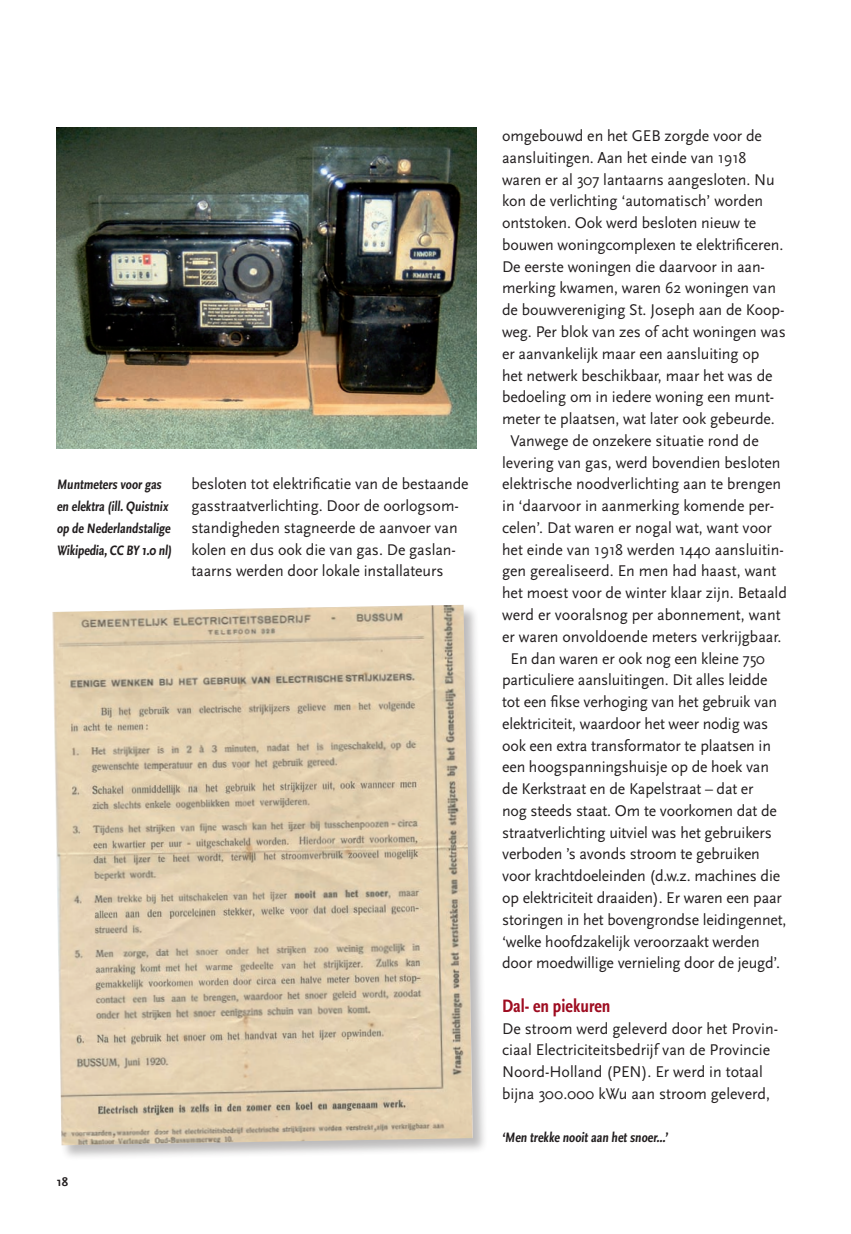
<style>
.page{position:relative;width:851px;height:1234px;background:#fff}
.page>*{position:absolute;margin:0;border:0;box-sizing:border-box;transform-origin:0 0}
.t1{font:700 condensed 18.75px "Scala Sans Pro";color:#9e0c20}
.t2{font:16.2px/21.8px "Scala Sans Pro";letter-spacing:-.005em;color:#231f20}
.t3{font:700 condensed 14.25px/21.8px "Scala Sans Pro";color:#231f20}
.t4{font:700 12.75px "Scala Sans Pro";color:#231f20}
</style>
<div class="page">
<img style="left:56px;top:128px;width:420px;height:321px">
<div style="left:51px;top:604px;width:437px;height:556px;background:#231f20;opacity:.3"></div>
<img style="left:52px;top:604px;width:421px;height:541px">
<p class="t3" style="left:57px;top:474px;width:118px">Muntmeters voor gas en elektra (ill. Quistnix op de Nederlandstalige<br>Wikipedia,CC BY 1.0 nl)</p>
<p class="t2" style="left:191px;top:473px;width:279px">besloten tot elektrificatie van de bestaande gasstraatverlichting. Door de oorlogsom&shy;standigheden stagneerde de aanvoer van kolen en dus ook die van gas. De gaslan&shy;taarns werden door lokale installateurs</p>
<p class="t4" style="left:57px;top:1174px;width:13px">18</p>
<p class="t2" style="left:502px;top:125px;width:261px">omgebouwd en het GEB zorgde voor de</p>
<p class="t2" style="left:502px;top:147px;width:246px">aansluitingen. Aan het einde van 1918</p>
<p class="t2" style="left:502px;top:168px;width:274px">waren er al 307 lantaarns aangesloten. Nu</p>
<p class="t2" style="left:502px;top:190px;width:262px">kon de verlichting ‘automatisch’ worden</p>
<p class="t2" style="left:502px;top:212px;width:256px">ontstoken. Ook werd besloten nieuw te</p>
<p class="t2" style="left:502px;top:234px;width:283px">bouwen woningcomplexen te elektrificeren.</p>
<p class="t2" style="left:502px;top:255px;width:264px">De eerste woningen die daarvoor in aan-</p>
<p class="t2" style="left:502px;top:277px;width:275px">merking kwamen, waren 62 woningen van</p>
<p class="t2" style="left:502px;top:299px;width:284px">de bouwvereniging St. Joseph aan de Koop-</p>
<p class="t2" style="left:502px;top:321px;width:285px">weg. Per blok van zes of acht woningen was</p>
<p class="t2" style="left:502px;top:342px;width:259px">er aanvankelijk maar een aansluiting op</p>
<p class="t2" style="left:502px;top:364px;width:272px">het netwerk beschikbaar, maar het was de</p>
<p class="t2" style="left:502px;top:386px;width:273px">bedoeling om in iedere woning een munt-</p>
<p class="t2" style="left:502px;top:408px;width:274px">meter te plaatsen, wat later ook gebeurde.</p>
<p class="t2" style="left:510px;top:429px;width:250px">Vanwege de onzekere situatie rond de</p>
<p class="t2" style="left:502px;top:451px;width:280px">levering van gas, werd bovendien besloten</p>
<p class="t2" style="left:502px;top:473px;width:280px">elektrische noodverlichting aan te brengen</p>
<p class="t2" style="left:502px;top:495px;width:274px">in ‘daarvoor in aanmerking komende per-</p>
<p class="t2" style="left:502px;top:516px;width:271px">celen’. Dat waren er nogal wat, want voor</p>
<p class="t2" style="left:502px;top:538px;width:283px">het einde van 1918 werden 1440 aansluitin-</p>
<p class="t2" style="left:502px;top:560px;width:276px">gen gerealiseerd. En men had haast, want</p>
<p class="t2" style="left:502px;top:582px;width:286px">het moest voor de winter klaar zijn. Betaald</p>
<p class="t2" style="left:502px;top:603px;width:280px">werd er vooralsnog per abonnement, want</p>
<p class="t2" style="left:502px;top:625px;width:281px">er waren onvoldoende meters verkrijgbaar.</p>
<p class="t2" style="left:510px;top:647px;width:256px">En dan waren er ook nog een kleine 750</p>
<p class="t2" style="left:502px;top:669px;width:267px">particuliere aansluitingen. Dit alles leidde</p>
<p class="t2" style="left:502px;top:690px;width:276px">tot een fikse verhoging van het gebruik van</p>
<p class="t2" style="left:502px;top:712px;width:268px">elektriciteit, waardoor het weer nodig was</p>
<p class="t2" style="left:502px;top:734px;width:270px">ook een extra transformator te plaatsen in</p>
<p class="t2" style="left:502px;top:756px;width:268px">een hoogspanningshuisje op de hoek van</p>
<p class="t2" style="left:502px;top:777px;width:253px">de Kerkstraat en de Kapelstraat – dat er</p>
<p class="t2" style="left:502px;top:799px;width:276px">nog steeds staat. Om te voorkomen dat de</p>
<p class="t2" style="left:502px;top:821px;width:271px">straatverlichting uitviel was het gebruikers</p>
<p class="t2" style="left:502px;top:843px;width:259px">verboden ’s avonds stroom te gebruiken</p>
<p class="t2" style="left:502px;top:865px;width:279px">voor krachtdoeleinden (d.w.z. machines die</p>
<p class="t2" style="left:502px;top:886px;width:281px">op elektriciteit draaiden). Er waren een paar</p>
<p class="t2" style="left:502px;top:908px;width:286px">storingen in het bovengrondse leidingennet,</p>
<p class="t2" style="left:502px;top:930px;width:259px">‘welke hoofdzakelijk veroorzaakt werden</p>
<p class="t2" style="left:502px;top:952px;width:279px">door moedwillige vernieling door de jeugd’.</p>
<p class="t1" style="left:502px;top:994px;width:110px">Dal- en piekuren</p>
<p class="t2" style="left:502px;top:1017px;width:276px">De stroom werd geleverd door het Provin&shy;ciaal Electriciteitsbedrijf van de Provincie Noord-Holland (PEN). Er werd in totaal bijna 300.000 kWu aan stroom geleverd,</p>
<p class="t3" style="left:502px;top:1126px;width:169px">‘Men trekke nooit aan het snoer...’</p>
</div>
